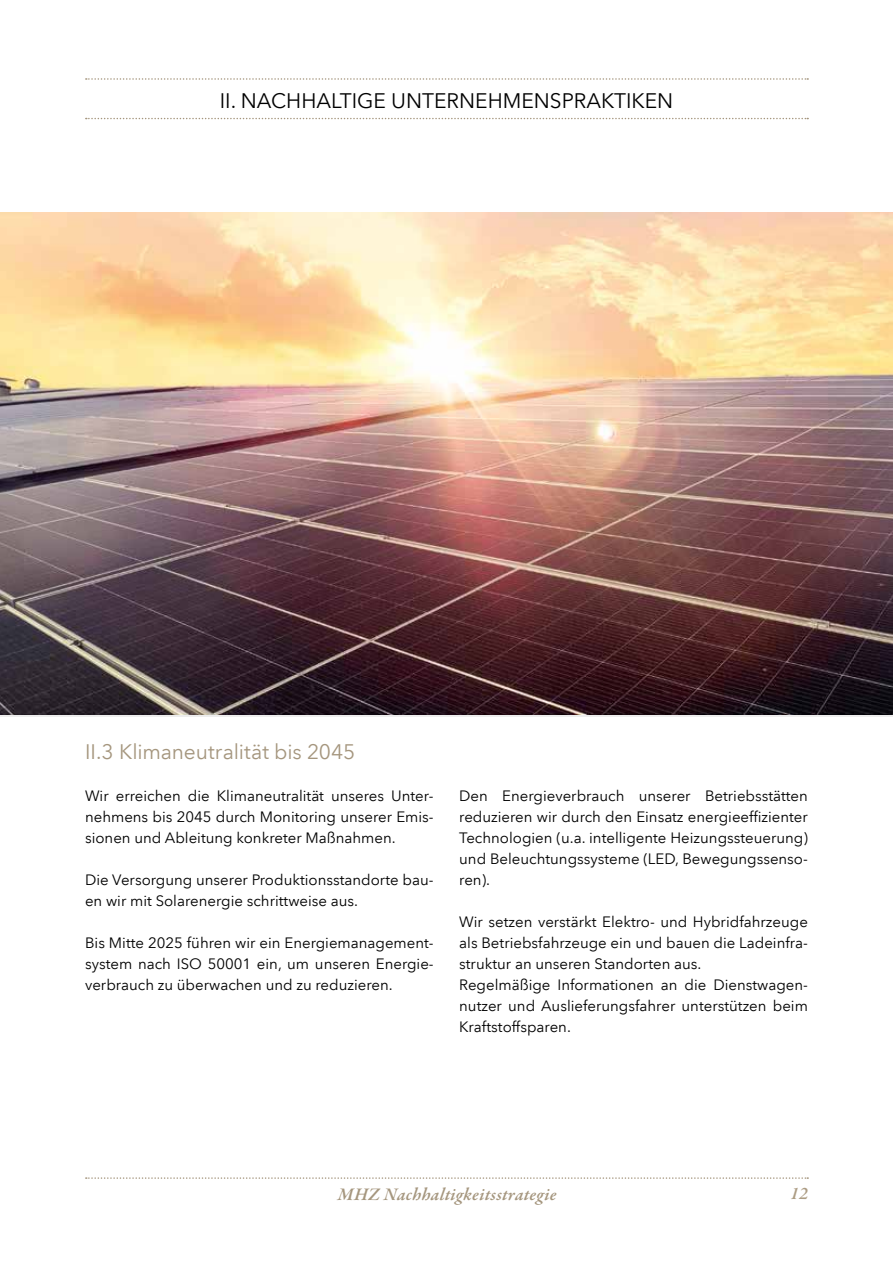
<style>
.page{position:relative;width:893px;height:1263px;background:#fff}
.page>*{position:absolute;margin:0;border:0;box-sizing:border-box;transform-origin:0 0}
.t1{font:21px "Avenir Next LT Com";color:#000}
.t2{font:21px "Avenir Next LT Com";letter-spacing:-.005em;color:#a5967e}
.t3{font:italic 600 18px "Garamond Premr Pro";letter-spacing:.015em;color:#a5967e}
.t4{font:italic 600 18px "Garamond Premr Pro";color:#ad9d84}
.t5{font:15px/21px "Avenir Next LT Com";color:#000;text-align:justify}
</style>
<div class="page">
<svg style="left:86px;top:1177px;width:722px;height:2px"></svg>
<img style="left:0;top:213px;width:893px;height:501px">
<svg style="left:86px;top:78px;width:722px;height:2px"></svg>
<svg style="left:86px;top:118px;width:722px;height:1px"></svg>
<h1 class="t1" style="left:220px;top:88px;width:455px">II. NACHHALTIGE UNTERNEHMENSPRAKTIKEN</h1>
<h1 class="t2" style="left:85px;top:739px;width:272px">II.3 Klimaneutralität bis 2045</h1>
<p class="t5" style="left:85px;top:785px;width:350px">Wir erreichen die Klimaneutralität unseres Unter&shy;nehmens bis 2045 durch Monitoring unserer Emis&shy;sionen und Ableitung konkreter Maßnahmen.</p>
<p class="t5" style="left:85px;top:869px;width:350px">Die Versorgung unserer Produktionsstandorte bau&shy;en wir mit Solarenergie schrittweise aus.</p>
<p class="t5" style="left:85px;top:932px;width:350px">Bis Mitte 2025 führen wir ein Energiemanagement&shy;system nach ISO 50001 ein, um unseren Energie&shy;verbrauch zu überwachen und zu reduzieren.</p>
<p class="t5" style="left:459px;top:785px;width:350px">Den Energieverbrauch unserer Betriebsstätten reduzieren wir durch den Einsatz energieeffizienter Technologien (u.a. intelligente Heizungssteuerung) und Beleuchtungssysteme (LED, Bewegungssenso&shy;ren).</p>
<p class="t5" style="left:459px;top:911px;width:350px;text-align:left">Wir setzen verstärkt Elektro- und Hybridfahrzeuge als Betriebsfahrzeuge ein und bauen die Ladeinfra&shy;struktur an unseren Standorten aus.<br>Regelmäßige Informationen an die Dienstwagen&shy;nutzer und Auslieferungsfahrer unterstützen beim Kraftstoffsparen.</p>
<p class="t3" style="left:338px;top:1183px;width:220px">MHZ Nachhaltigkeitsstrategie</p>
<p class="t4" style="left:790px;top:1182px;width:19px">12</p>
</div>
